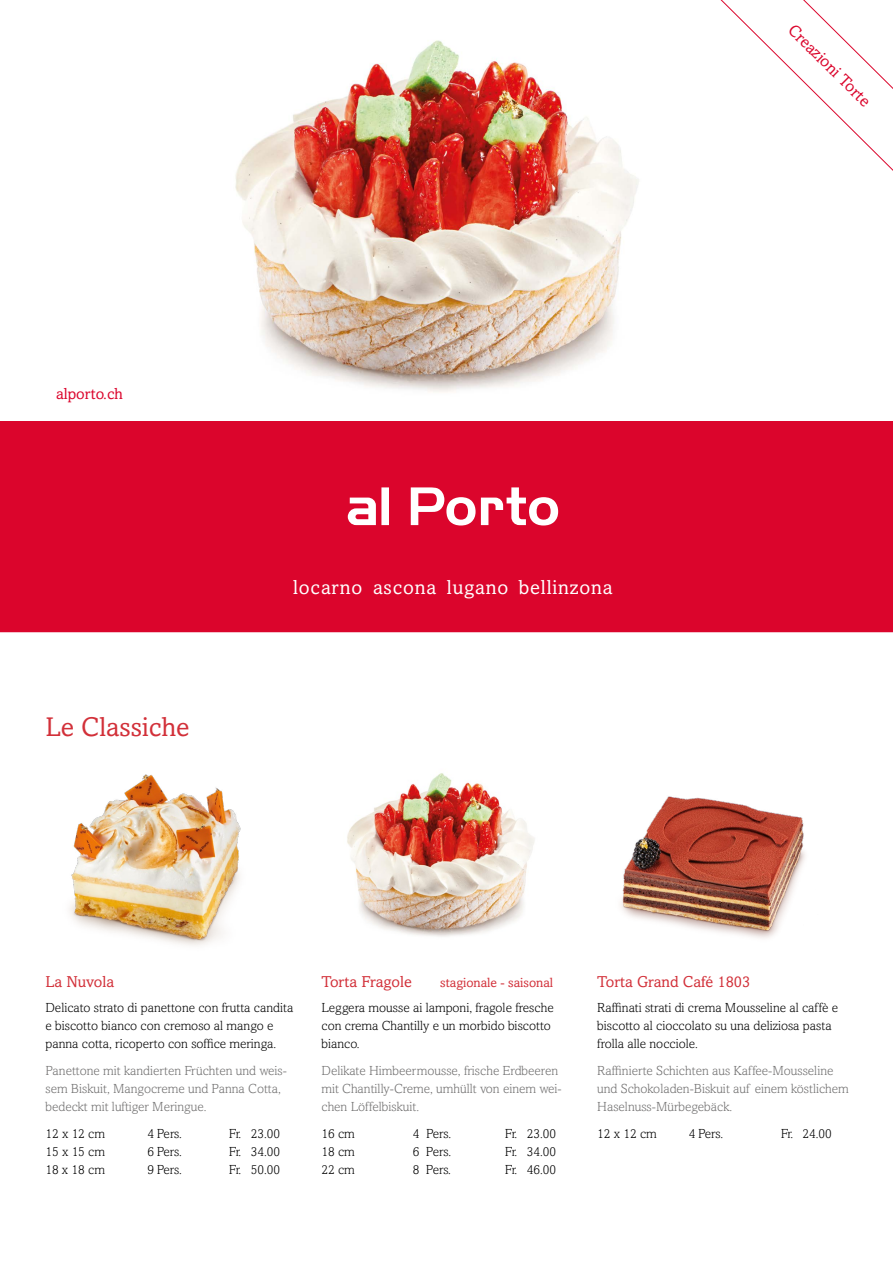
<style>
.page{position:relative;width:893px;height:1263px;background:#fff}
.page>*{position:absolute;margin:0;border:0;box-sizing:border-box;transform-origin:0 0}
.t1{font:27.15px "Amasis MT Std";color:#d23039}
.t2{font:19.95px "Amasis MT Std";letter-spacing:.04em;color:#fff}
.t3{font:16.5px "Amasis MT Std";color:#db052c}
.t4{font:15.75px "Amasis MT Std";color:#d23039}
.t5{font:15.75px "Amasis MT Std";color:#db052c}
.t6{font:300 13.2px/18px "Amasis MT Std";color:#000}
.t7{font:300 13.2px/18px "Amasis MT Std";color:#706f6f}
.t8{font:13.2px "Amasis MT Std";color:#d23039}
</style>
<div class="page">
<hr style="left:0;top:631px;width:893px;height:1px;background:#db052c">
<img style="left:347px;top:773px;width:188px;height:164px">
<img style="left:621px;top:796px;width:184px;height:142px">
<img style="left:70px;top:774px;width:171px;height:172px">
<div style="left:0;top:421px;width:893px;height:210px;background:#db052c"></div>
<svg style="left:348px;top:487px;width:210px;height:38px"></svg>
<img style="left:235px;top:40px;width:404px;height:352px">
<svg style="left:720px;top:0;width:173px;height:171px"></svg>
<p class="t5" style="left:56px;top:384px;width:68px">alporto.ch</p>
<h1 class="t1" style="left:45px;top:711px;width:145px">Le Classiche</h1>
<h2 class="t2" style="left:293px;top:575px;width:321px">locarno ascona lugano bellinzona</h2>
<p class="t3" style="left:798px;top:20px;width:110px;rotate:45deg">Creazioni Torte</p>
<p class="t4" style="left:45px;top:973px;width:70px">La Nuvola</p>
<p class="t6" style="left:45px;top:998px;width:249px">Delicato strato di panettone con frutta candita e biscotto bianco con cremoso al mango e panna cotta, ricoperto con soffice meringa.</p>
<p class="t7" style="left:45px;top:1061px;width:243px">Panettone mit kandierten Früchten und weis&shy;sem Biskuit, Mangocreme und Panna Cotta, bedeckt mit luftiger Meringue.</p>
<p class="t6" style="left:45px;top:1124px;width:61px">12 x 12 cm</p>
<p class="t6" style="left:148px;top:1124px;width:36px">4 Pers.</p>
<p class="t6" style="left:229px;top:1124px;width:53px">Fr. 23.00</p>
<p class="t6" style="left:45px;top:1142px;width:61px">15 x 15 cm</p>
<p class="t6" style="left:148px;top:1142px;width:36px">6 Pers.</p>
<p class="t6" style="left:229px;top:1142px;width:53px">Fr. 34.00</p>
<p class="t6" style="left:45px;top:1160px;width:61px">18 x 18 cm</p>
<p class="t6" style="left:148px;top:1160px;width:36px">9 Pers.</p>
<p class="t6" style="left:229px;top:1160px;width:53px">Fr. 50.00</p>
<p class="t4" style="left:321px;top:973px;width:92px">Torta Fragole</p>
<p class="t8" style="left:440px;top:975px;width:115px">stagionale - saisonal</p>
<p class="t6" style="left:321px;top:998px;width:234px">Leggera mousse ai lamponi, fragole fresche con crema Chantilly e un morbido biscotto bianco.</p>
<p class="t7" style="left:321px;top:1061px;width:242px">Delikate Himbeermousse, frische Erdbeeren mit Chantilly-Creme, umhüllt von einem wei&shy;chen Löffelbiskuit.</p>
<p class="t6" style="left:321px;top:1124px;width:35px">16 cm</p>
<p class="t6" style="left:413px;top:1124px;width:40px">4 Pers.</p>
<p class="t6" style="left:505px;top:1124px;width:53px">Fr. 23.00</p>
<p class="t6" style="left:321px;top:1142px;width:35px">18 cm</p>
<p class="t6" style="left:413px;top:1142px;width:40px">6 Pers.</p>
<p class="t6" style="left:505px;top:1142px;width:53px">Fr. 34.00</p>
<p class="t6" style="left:321px;top:1160px;width:35px">22 cm</p>
<p class="t6" style="left:413px;top:1160px;width:40px">8 Pers.</p>
<p class="t6" style="left:505px;top:1160px;width:53px">Fr. 46.00</p>
<p class="t4" style="left:597px;top:973px;width:155px">Torta Grand Café 1803</p>
<p class="t6" style="left:597px;top:998px;width:242px">Raffinati strati di crema Mousseline al caffè e biscotto al cioccolato su una deliziosa pasta frolla alle nocciole.</p>
<p class="t7" style="left:597px;top:1061px;width:253px">Raffinierte Schichten aus Kaffee-Mousseline und Schokoladen-Biskuit auf einem köstlichem<br>Haselnuss-Mürbegebäck.</p>
<p class="t6" style="left:597px;top:1124px;width:61px">12 x 12 cm</p>
<p class="t6" style="left:689px;top:1124px;width:36px">4 Pers.</p>
<p class="t6" style="left:781px;top:1124px;width:53px">Fr. 24.00</p>
</div>
